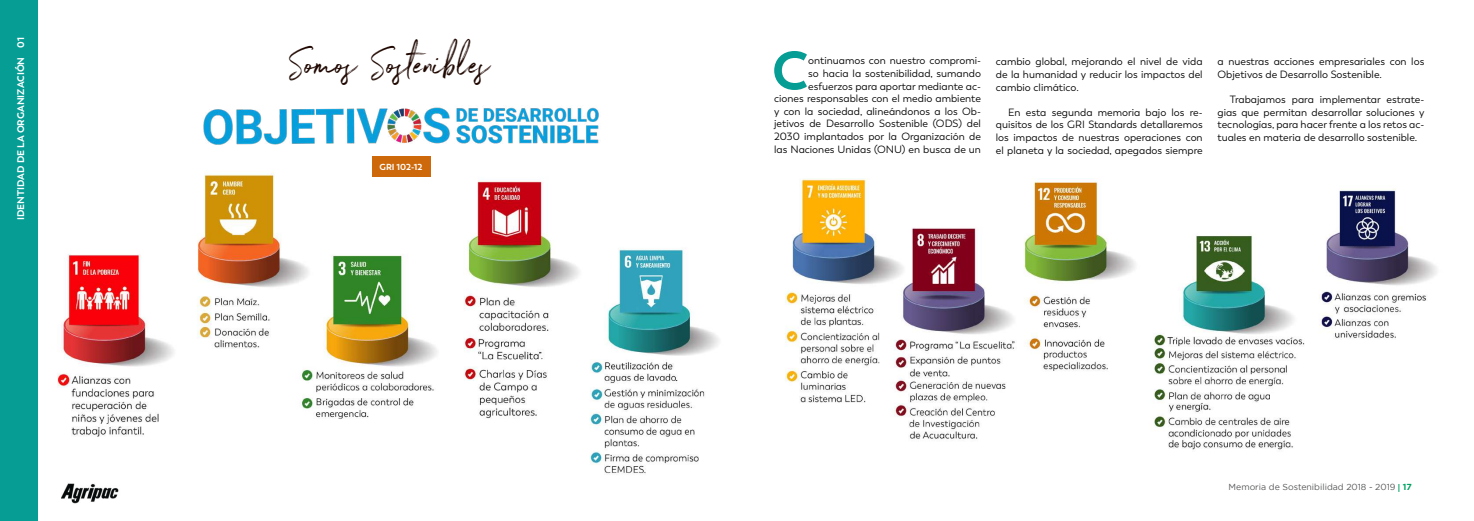
<style>
.page{position:relative;width:1474px;height:521px;background:#fff}
.page>*{position:absolute;margin:0;border:0;box-sizing:border-box;transform-origin:0 0}
.t1{font:700 54.07px "Trenda";color:#069d94}
.t2{font:41.12px "Northwell";color:#200802}
.t3{font:10.5px/12.6px "Trenda";color:#000;text-align:justify}
.t4{font:10.5px "Minion Pro";color:#000}
.t5{font:700 9.62px "Trenda";color:#fff}
.t6{font:8.75px "Gotham";color:#58595b}
.t7{font:700 8.75px "Trenda";color:#fff}
.s1{font-family:"Gill Sans";font-weight:700;color:#00a262}
.s2{font-weight:700;color:#00a262}
</style>
<div class="page">
<img style="left:61px;top:483px;width:58px;height:21px">
<img style="left:57px;top:171px;width:662px;height:303px">
<div style="left:372px;top:157px;width:58px;height:20px;background:#cd690b"></div>
<img style="left:203px;top:107px;width:396px;height:38px">
<img style="left:785px;top:179px;width:652px;height:271px">
<div style="left:0;top:0;width:38px;height:521px;background:#069d94"></div>
<svg style="left:1270px;top:394px;width:3px;height:7px"></svg>
<p class="t5" style="left:15px;top:220px;width:184px;rotate:-90deg">IDENTIDAD DE LA ORGANIZACIÓN 01</p>
<h2 class="t2" style="left:288px;top:35px;width:203px">Somos Sostenibles</h2>
<p class="t7" style="left:379px;top:162px;width:45px">GRI 102-12</p>
<p class="t4" style="left:675px;top:371px;width:4px">.</p>
<h1 class="t1" style="left:772px;top:37px;width:38px">C</h1>
<p class="t3" style="left:774px;top:55px;width:208px;text-align:right">ontinuamos con nuestro compromi-<br>so hacia la sostenibilidad, sumando esfuerzos para aportar mediante ac-<br>ciones responsables con el medio ambiente y con la sociedad, alineándonos a los Ob&shy;jetivos de Desarrollo Sostenible (ODS) del 2030 implantados por la Organización de las Naciones Unidas (ONU) en busca de un</p>
<p class="t3" style="left:995px;top:56px;width:208px">cambio global, mejorando el nivel de vida de la humanidad y reducir los impactos del cambio climático.</p>
<p class="t3" style="left:995px;top:106px;width:208px;text-indent:12px">En esta segunda memoria bajo los re&shy;quisitos de los GRI Standards detallaremos los impactos de nuestras operaciones con el planeta y la sociedad, apegados siempre</p>
<p class="t3" style="left:1217px;top:56px;width:208px">a nuestras acciones empresariales con los<br>Objetivos de Desarrollo Sostenible.</p>
<p class="t3" style="left:1217px;top:93px;width:208px;text-indent:12px">Trabajamos para implementar estrate&shy;gias que permitan desarrollar soluciones y tecnologías, para hacer frente a los retos ac&shy;tuales en materia de desarrollo sostenible.</p>
<p class="t6" style="left:1228px;top:482px;width:185px">Memoria de Sostenibilidad 2018 - 2019 <span class="s1">|</span> <span class="s2">17</span></p>
</div>
